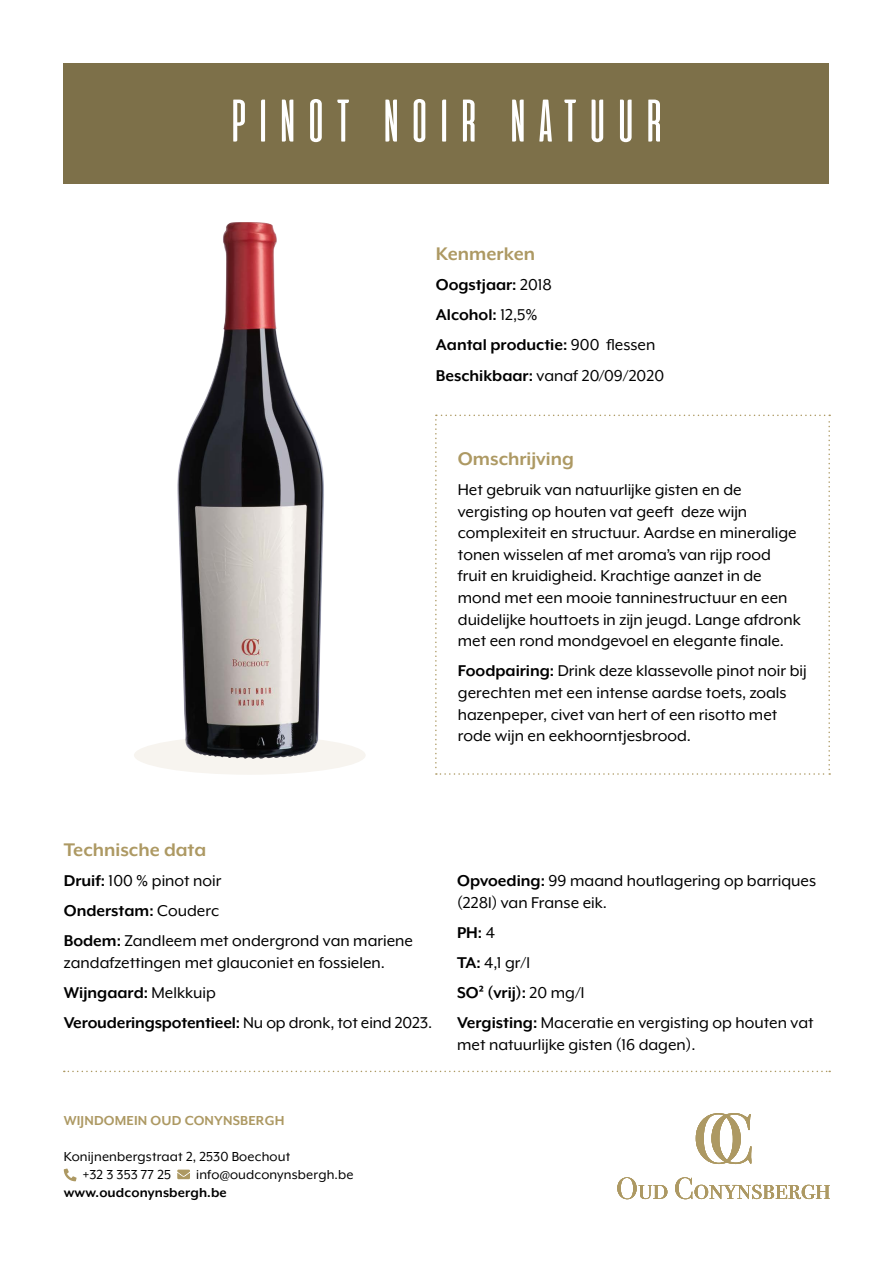
<style>
.page{position:relative;width:893px;height:1263px;background:#fff}
.page>*{position:absolute;margin:0;border:0;box-sizing:border-box;transform-origin:0 0}
.t1{font:60px "Aliens&cows";letter-spacing:.02em;color:#fff}
.t2{font:700 21px "Mr Eaves XL Mod OT";color:#ad9963}
.t3{font:18px/21.6px "Mr Eaves XL Mod OT";color:#000}
.t4{font:700 18px/30.2px "Mr Eaves XL Mod OT";color:#000}
.t5{font:15px/18px "Mr Eaves XL Mod OT";letter-spacing:.01em;color:#000}
.t6{font:700 15px "Mr Eaves XL Mod OT";letter-spacing:.01em;color:#ad9963}
.t7{font:700 15px "Mr Eaves XL Mod OT";letter-spacing:.01em;color:#000}
.s1{font-weight:400}
.s2{font-weight:700}
</style>
<div class="page">
<svg style="left:617px;top:1177px;width:50px;height:22px"></svg>
<svg style="left:675px;top:1177px;width:155px;height:22px"></svg>
<svg style="left:696px;top:1113px;width:55px;height:51px"></svg>
<svg style="left:64px;top:1168px;width:13px;height:13px"></svg>
<svg style="left:177px;top:1169px;width:13px;height:10px"></svg>
<div style="left:134px;top:736px;width:232px;height:39px;background:#f7f4ef;border-radius:50%"></div>
<svg style="left:64px;top:1071px;width:766px;height:1px"></svg>
<div style="left:64px;top:64px;width:765px;height:120px;background:#7d7049"></div>
<img style="left:177px;top:222px;width:147px;height:537px">
<svg style="left:435px;top:415px;width:395px;height:360px"></svg>
<h1 class="t1" style="left:225px;top:89px;width:444px">PINOT NOIR NATUUR</h1>
<p class="t2" style="left:436px;top:242px;width:101px">Kenmerken</p>
<p class="t4" style="left:436px;top:270px;width:230px">Oogstjaar: <span class="s1">2018<br></span>Alcohol: <span class="s1">12,5%<br></span>Aantal productie: <span class="s1">900 flessen<br></span>Beschikbaar: <span class="s1">vanaf 20/09/2020</span></p>
<p class="t2" style="left:458px;top:447px;width:117px">Omschrijving</p>
<p class="t3" style="left:458px;top:479px;width:345px">Het gebruik van natuurlijke gisten en de vergisting op houten vat geeft deze wijn complexiteit en structuur. Aardse en mineralige tonen wisselen af met aroma’s van rijp rood fruit en kruidigheid. Krachtige aanzet in de mond met een mooie tanninestructuur en een duidelijke houttoets in zijn jeugd. Lange afdronk met een rond mondgevoel en elegante finale.</p>
<p class="t3" style="left:458px;top:660px;width:350px"><span class="s2">Foodpairing:</span> Drink deze klassevolle pinot noir bij gerechten met een intense aardse toets, zoals hazenpeper, civet van hert of een risotto met rode wijn en eekhoorntjesbrood.</p>
<p class="t2" style="left:64px;top:837px;width:144px">Technische data</p>
<p class="t3" style="left:64px;top:865px;width:351px;line-height:30.2px"><span class="s2">Druif:</span> 100 % pinot noir<br><span class="s2">Onderstam:</span> Couderc<br><span class="s2">Bodem:</span> Zandleem met ondergrond van mariene</p>
<p class="t3" style="left:64px;top:947px;width:370px;line-height:30.2px">zandafzettingen met glauconiet en fossielen.<br><span class="s2">Wijngaard:</span> Melkkuip<br><span class="s2">Verouderingspotentieel:</span> Nu op dronk, tot eind 2023.</p>
<p class="t6" style="left:64px;top:1112px;width:222px">WIJNDOMEIN OUD CONYNSBERGH</p>
<p class="t5" style="left:83px;top:1148px;width:209px;text-indent:-19px">Konijnenbergstraat 2, 2530 Boechout +32 3 353 77 25</p>
<p class="t5" style="left:196px;top:1166px;width:159px">info@oudconynsbergh.be</p>
<p class="t7" style="left:64px;top:1184px;width:165px">www.oudconynsbergh.be</p>
<p class="t3" style="left:457px;top:870px;width:361px"><span class="s2">Opvoeding:</span> 99 maand houtlagering op barriques (228l) van Franse eik.</p>
<p class="t3" style="left:457px;top:917px;width:358px;line-height:30.2px"><span class="s2">PH:</span> 4<br><span class="s2">TA:</span> 4,1 gr/l<br><span class="s2">SO² (vrij):</span> 20 mg/l<br><span class="s2">Vergisting:</span> Maceratie en vergisting op houten vat</p>
<p class="t3" style="left:457px;top:1033px;width:240px">met natuurlijke gisten (16 dagen).</p>
</div>
